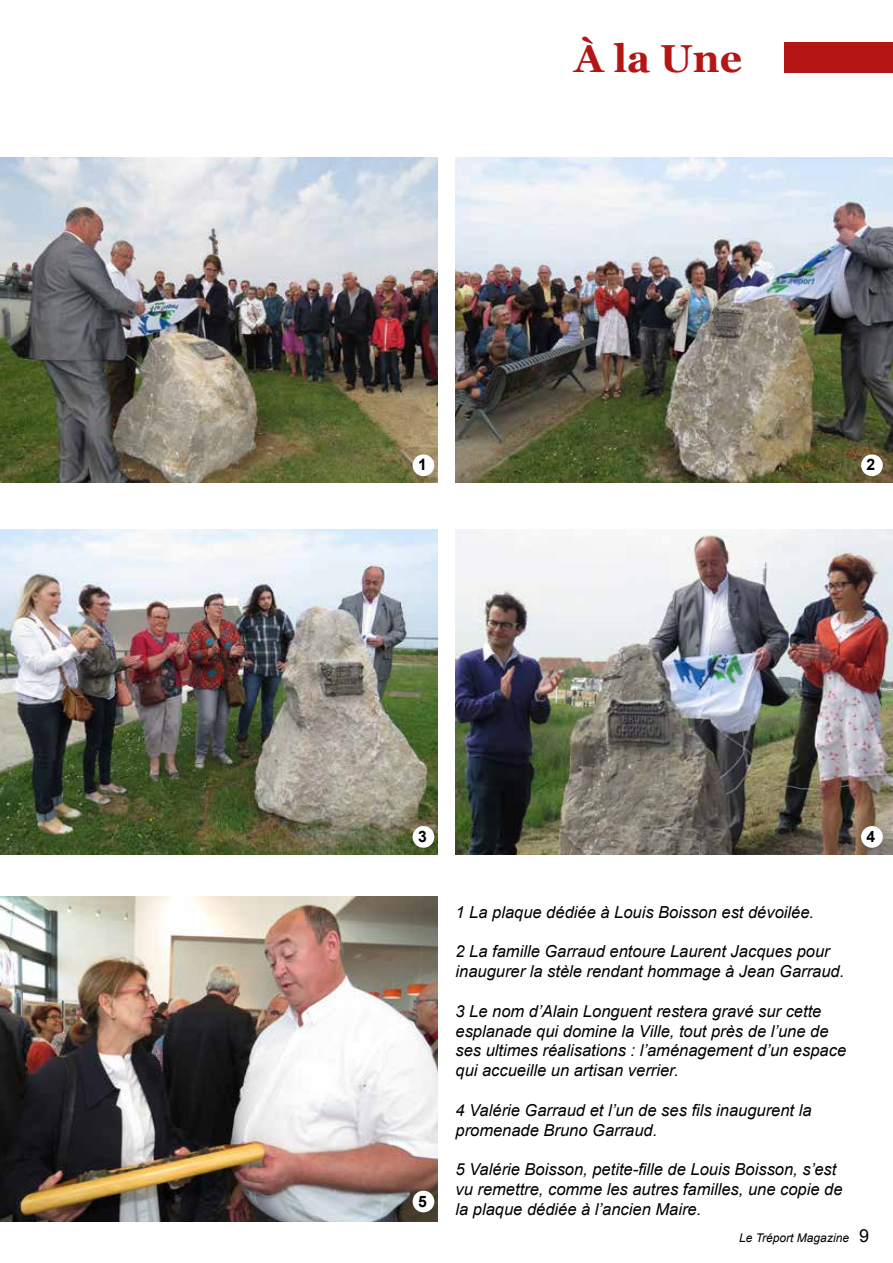
<style>
.page{position:relative;width:893px;height:1263px;background:#fff}
.page>*{position:absolute;margin:0;border:0;box-sizing:border-box;transform-origin:0 0}
.t1{font:700 39px "Georgia";color:#b31614}
.t2{font:italic 16.5px/19.8px "Arial";color:#000}
.t3{font:700 15.75px "Arial";color:#000}
.t4{font:italic 12px "Arial";color:#000}
.s1{font-style:normal;font-size:18px}
</style>
<div class="page">
<div style="left:784px;top:43px;width:109px;height:30px;background:#b31614"></div>
<img style="left:0;top:157px;width:437px;height:326px">
<img style="left:455px;top:157px;width:438px;height:326px">
<img style="left:0;top:529px;width:437px;height:325px">
<img style="left:455px;top:529px;width:438px;height:325px">
<img style="left:0;top:896px;width:437px;height:326px">
<div style="left:413px;top:454px;width:21px;height:22px;background:#fff;border-radius:50%"></div>
<div style="left:861px;top:454px;width:22px;height:22px;background:#fff;border-radius:50%"></div>
<div style="left:413px;top:826px;width:21px;height:22px;background:#fff;border-radius:50%"></div>
<div style="left:861px;top:826px;width:22px;height:22px;background:#fff;border-radius:50%"></div>
<div style="left:413px;top:1191px;width:21px;height:21px;background:#fff;border-radius:50%"></div>
<h1 class="t1" style="left:574px;top:29px;width:169px">À la Une</h1>
<p class="t3" style="left:418px;top:454px;width:10px">1</p>
<p class="t3" style="left:866px;top:454px;width:10px">2</p>
<p class="t3" style="left:418px;top:826px;width:10px">3</p>
<p class="t3" style="left:866px;top:826px;width:10px">4</p>
<p class="t3" style="left:418px;top:1190px;width:10px">5</p>
<p class="t2" style="left:455px;top:902px;width:360px">1 La plaque dédiée à Louis Boisson est dévoilée.</p>
<p class="t2" style="left:455px;top:942px;width:390px">2 La famille Garraud entoure Laurent Jacques pour inaugurer la stèle rendant hommage à Jean Garraud.</p>
<p class="t2" style="left:455px;top:1001px;width:392px">3 Le nom d’Alain Longuent restera gravé sur cette esplanade qui domine la Ville, tout près de l’une de ses ultimes réalisations : l’aménagement d’un espace qui accueille un artisan verrier.</p>
<p class="t2" style="left:455px;top:1100px;width:358px">4 Valérie Garraud et l’un de ses fils inaugurent la promenade Bruno Garraud.</p>
<p class="t2" style="left:455px;top:1160px;width:388px">5 Valérie Boisson, petite-fille de Louis Boisson, s’est vu remettre, comme les autres familles, une copie de la plaque dédiée à l’ancien Maire.</p>
<p class="t4" style="left:739px;top:1230px;width:131px">Le Tréport Magazine <span class="s1">9</span></p>
</div>
